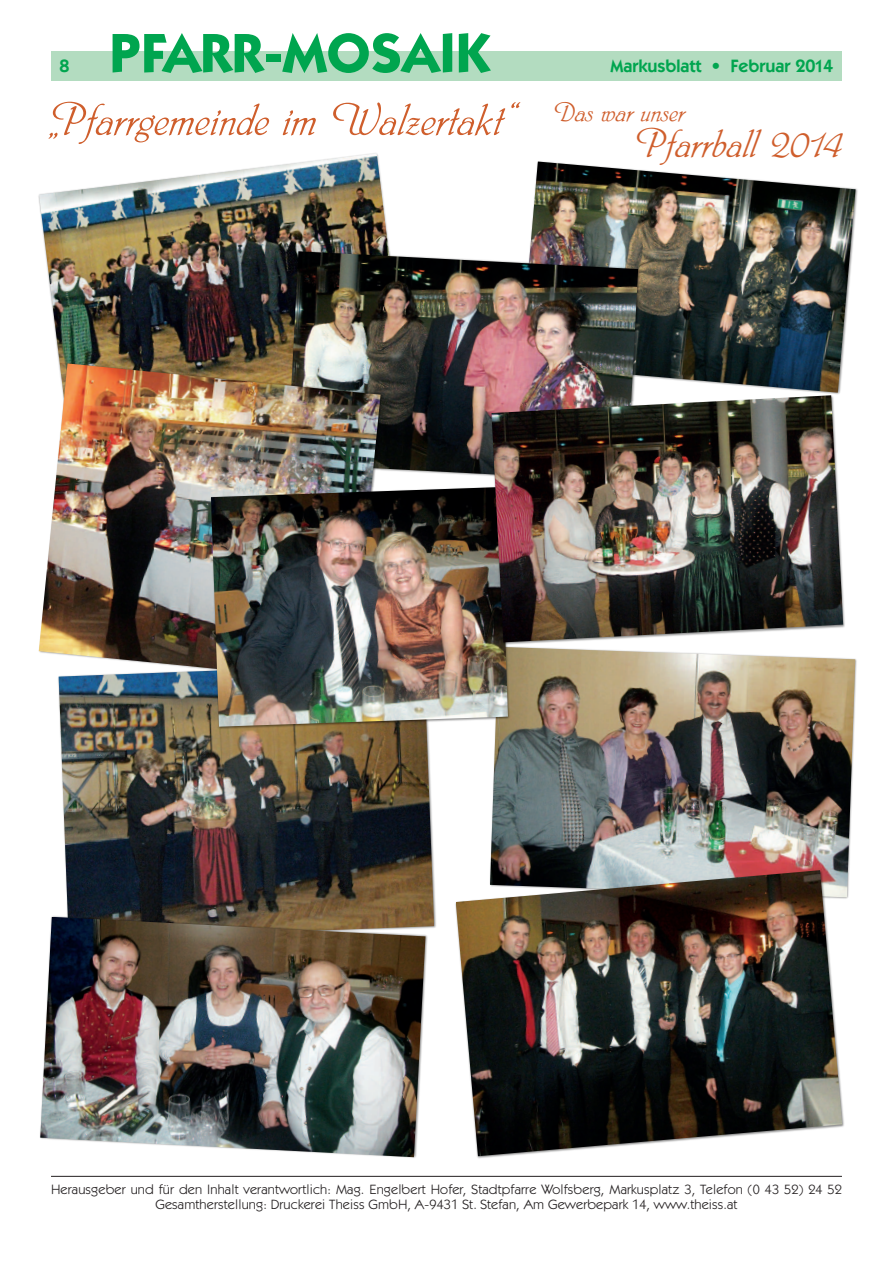
<style>
.page{position:relative;width:893px;height:1263px;background:#fff}
.page>*{position:absolute;margin:0;border:0;box-sizing:border-box;transform-origin:0 0}
.t1{font:700 55.5px "Itc Kabel";letter-spacing:.01em;color:#00a54f}
.t2{font:51px "Phyllis D";color:#cf5e2c}
.t3{font:45px "Phyllis D";color:#cf5e2c}
.t4{font:600 18px "Itc Kabel";color:#00a54f}
.t5{font:13.5px/15.8px "Itc Kabel";letter-spacing:.01em;color:#231f20;text-align:center;scale:1.05 1}
</style>
<div class="page">
<div style="left:51px;top:51px;width:791px;height:30px;background:#b3dcc0"></div>
<hr style="left:51px;top:1176px;width:791px;height:1px;background:#231f20">
<img style="left:530px;top:162px;width:326px;height:228px">
<img style="left:39px;top:153px;width:350px;height:205px">
<img style="left:282px;top:246px;width:364px;height:144px">
<img style="left:287px;top:251px;width:351px;height:225px">
<img style="left:38px;top:358px;width:350px;height:293px">
<img style="left:39px;top:363px;width:342px;height:295px">
<img style="left:490px;top:650px;width:365px;height:215px">
<img style="left:59px;top:663px;width:375px;height:265px">
<img style="left:455px;top:865px;width:395px;height:294px">
<img style="left:456px;top:870px;width:386px;height:286px">
<img style="left:52px;top:911px;width:381px;height:247px">
<img style="left:40px;top:917px;width:385px;height:240px">
<img style="left:206px;top:482px;width:309px;height:252px">
<img style="left:211px;top:487px;width:297px;height:240px">
<img style="left:486px;top:390px;width:359px;height:260px">
<img style="left:491px;top:395px;width:352px;height:247px">
<h1 class="t1" style="left:110px;top:33px;width:381px">PFARR-MOSAIK</h1>
<h2 class="t2" style="left:49px;top:89px;width:637px">P„ farrgemeinde im Walzertakt“ <sup>Das</sup> <sup>war</sup> <sup>unser</sup></h2>
<h3 class="t4" style="left:60px;top:60px;width:12px">8</h3>
<h3 class="t4" style="left:610px;top:60px;width:224px">Markusblatt • Februar 2014</h3>
<h3 class="t3" style="left:634px;top:116px;width:209px">Pfarrball 2014</h3>
<p class="t5" style="left:51px;top:1182px;width:755px">Herausgeber und für den Inhalt verantwortlich: Mag. Engelbert Hofer, Stadtpfarre Wolfsberg, Markusplatz 3, Telefon (0 43 52) 24 52<br>Gesamtherstellung: Druckerei Theiss GmbH, A-9431 St. Stefan, Am Gewerbepark 14, www.theiss.at</p>
</div>
